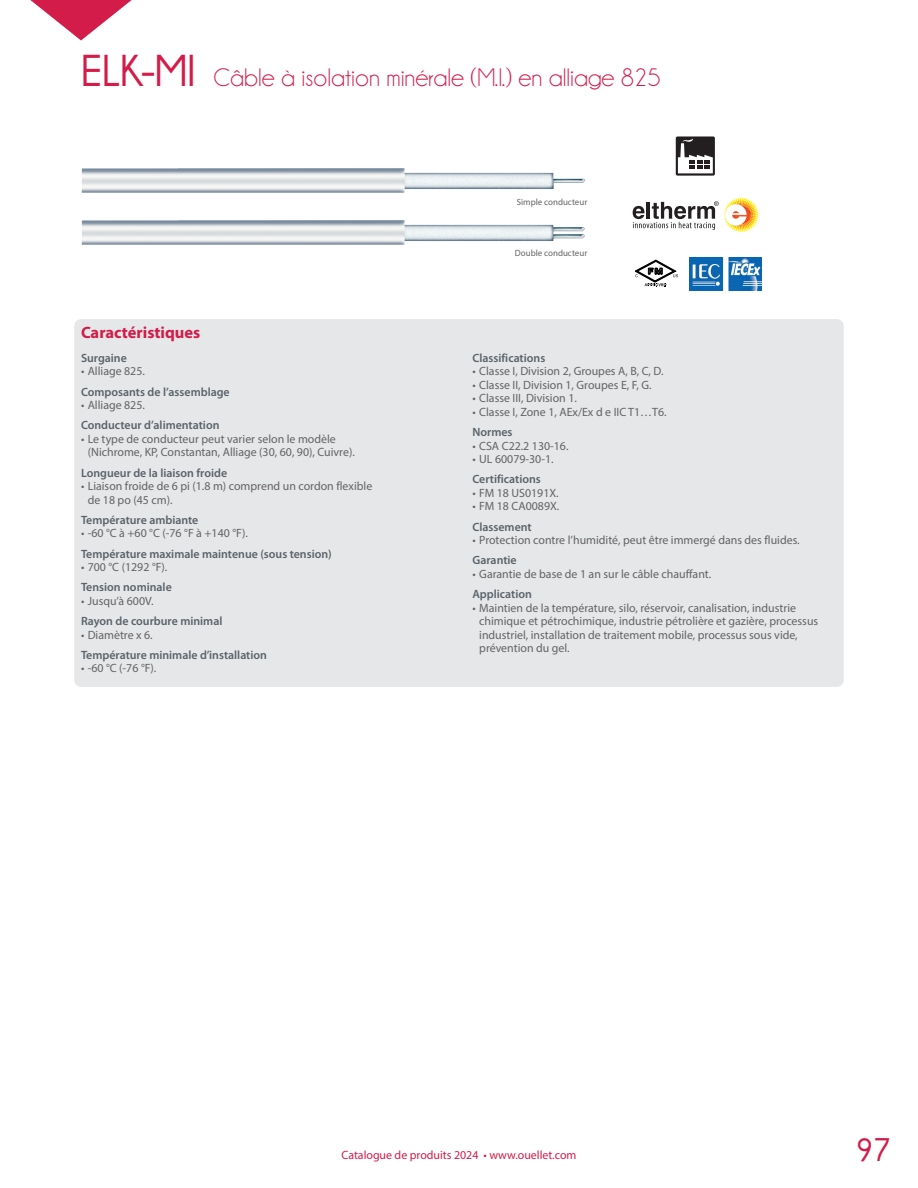
<style>
.page{position:relative;width:918px;height:1188px;background:#fff}
.page>*{position:absolute;margin:0;border:0;box-sizing:border-box;transform-origin:0 0}
.t1{font:700 45px "Champagne&Limousines";color:#d31c49}
.t2{font:700 33px "Champagne&Limousines";color:#d31c49}
.t3{font:25.5px "Champagne&Limousines";color:#d31c49}
.t4{font:700 16.5px "Myriad Pro";color:#d31c49}
.t5{font:12px/13.5px "Myriad Pro";color:#636366}
.t6{font:600 12px "Myriad Pro";color:#596369}
.t7{font:12px "Myriad Pro";color:#d31c49}
.t8{font:9px "Myriad Pro";color:#636366}
</style>
<div class="page">
<img style="left:81px;top:168px;width:505px;height:25px">
<img style="left:81px;top:220px;width:504px;height:25px">
<div style="left:74px;top:319px;width:770px;height:368px;background:#e6e7e9;border-radius:7px"></div>
<svg style="left:30px;top:0;width:102px;height:40px"></svg>
<svg style="left:676px;top:136px;width:39px;height:40px"></svg>
<svg style="left:633px;top:198px;width:125px;height:34px"></svg>
<img style="left:689px;top:258px;width:72px;height:33px">
<svg style="left:635px;top:259px;width:43px;height:28px"></svg>
<h1 class="t1" style="left:81px;top:45px;width:116px">ELK-MI</h1>
<h3 class="t3" style="left:213px;top:63px;width:449px">Câble à isolation minérale (M.I.) en alliage 825</h3>
<h3 class="t4" style="left:81px;top:323px;width:121px">Caractéristiques</h3>
<p class="t8" style="left:517px;top:196px;width:72px">Simple conducteur</p>
<p class="t8" style="left:515px;top:248px;width:74px">Double conducteur</p>
<p class="t6" style="left:81px;top:351px;width:47px">Surgaine</p>
<p class="t5" style="left:81px;top:364px;width:65px">• Alliage 825.</p>
<p class="t6" style="left:81px;top:385px;width:150px">Composants de l’assemblage</p>
<p class="t5" style="left:81px;top:398px;width:65px">• Alliage 825.</p>
<p class="t6" style="left:81px;top:419px;width:140px">Conducteur d’alimentation</p>
<p class="t5" style="left:88px;top:432px;width:269px;text-indent:-7px">• Le type de conducteur peut varier selon le modèle (Nichrome, KP, Constantan, Alliage (30, 60, 90), Cuivre).</p>
<p class="t6" style="left:81px;top:466px;width:148px">Longueur de la liaison froide</p>
<p class="t5" style="left:88px;top:479px;width:286px;text-indent:-7px">• Liaison froide de 6 pi (1.8 m) comprend un cordon flexible de 18 po (45 cm).</p>
<p class="t6" style="left:81px;top:513px;width:119px">Température ambiante</p>
<p class="t5" style="left:81px;top:526px;width:168px">• -60 °C à +60 °C (-76 °F à +140 °F).</p>
<p class="t6" style="left:81px;top:547px;width:252px">Température maximale maintenue (sous tension)</p>
<p class="t5" style="left:81px;top:560px;width:88px">• 700 °C (1292 °F).</p>
<p class="t6" style="left:81px;top:581px;width:92px">Tension nominale</p>
<p class="t5" style="left:81px;top:594px;width:74px">• Jusqu’à 600V.</p>
<p class="t6" style="left:81px;top:614px;width:143px">Rayon de courbure minimal</p>
<p class="t5" style="left:81px;top:628px;width:73px">• Diamètre x 6.</p>
<p class="t6" style="left:81px;top:648px;width:188px">Température minimale d’installation</p>
<p class="t5" style="left:81px;top:661px;width:77px">• -60 °C (-76 °F).</p>
<p class="t6" style="left:472px;top:351px;width:74px">Classifications</p>
<p class="t5" style="left:472px;top:364px;width:193px">• Classe I, Division 2, Groupes A, B, C, D.</p>
<p class="t5" style="left:472px;top:378px;width:181px">• Classe II, Division 1, Groupes E, F, G.</p>
<p class="t5" style="left:472px;top:391px;width:106px">• Classe III, Division 1.</p>
<p class="t5" style="left:472px;top:405px;width:196px">• Classe I, Zone 1, AEx/Ex d e IIC T1…T6.</p>
<p class="t6" style="left:472px;top:425px;width:42px">Normes</p>
<p class="t5" style="left:472px;top:439px;width:98px">• CSA C22.2 130-16.</p>
<p class="t5" style="left:472px;top:452px;width:83px">• UL 60079-30-1.</p>
<p class="t6" style="left:472px;top:473px;width:70px">Certifications</p>
<p class="t5" style="left:472px;top:486px;width:88px">• FM 18 US0191X.</p>
<p class="t5" style="left:472px;top:499px;width:88px">• FM 18 CA0089X.</p>
<p class="t6" style="left:472px;top:520px;width:61px">Classement</p>
<p class="t5" style="left:472px;top:533px;width:329px">• Protection contre l’humidité, peut être immergé dans des fluides.</p>
<p class="t6" style="left:472px;top:554px;width:46px">Garantie</p>
<p class="t5" style="left:472px;top:567px;width:240px">• Garantie de base de 1 an sur le câble chauffant.</p>
<p class="t6" style="left:472px;top:587px;width:61px">Application</p>
<p class="t5" style="left:479px;top:601px;width:341px;text-indent:-7px">• Maintien de la température, silo, réservoir, canalisation, industrie chimique et pétrochimique, industrie pétrolière et gazière, processus industriel, installation de traitement mobile, processus sous vide, prévention du gel.</p>
<p class="t7" style="left:342px;top:1147px;width:236px">Catalogue de produits 2024 • www.ouellet.com</p>
<h2 class="t2" style="left:856px;top:1131px;width:37px">97</h2>
</div>
